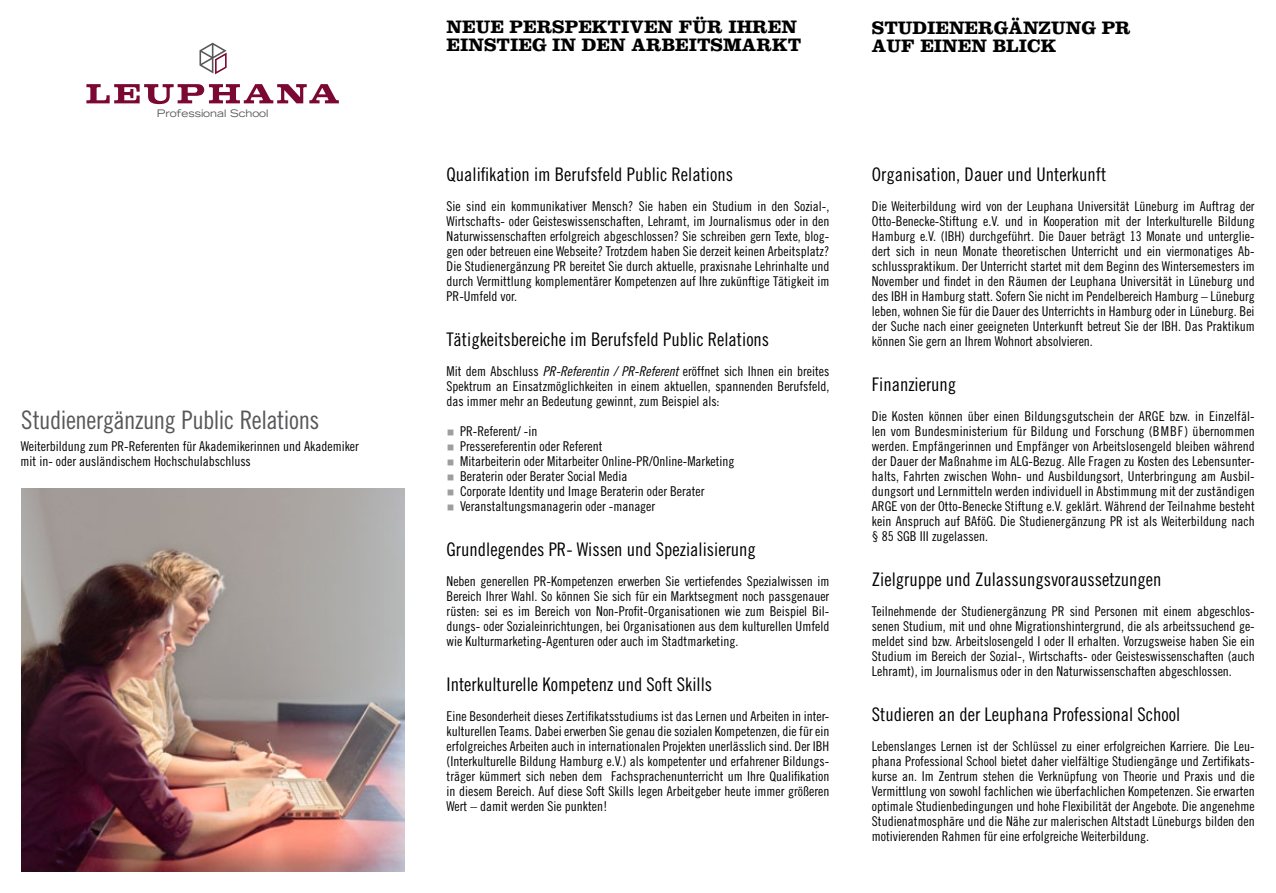
<style>
.page{position:relative;width:1276px;height:893px;background:#fff}
.page>*{position:absolute;margin:0;border:0;box-sizing:border-box;transform-origin:0 0}
.t1{font:25.5px "Trade Gothic LT Std Cn 18";letter-spacing:-.02em;color:#58585a}
.t2{font:18.75px "Trade Gothic LT Std Cn 18";color:#000}
.t3{font:700 18.75px/18px "Clarendon LT Std";color:#000}
.t4{font:13.5px/15px "Trade Gothic LT Std Cn 18";color:#000;text-align:justify}
.t5{font:expanded 10.35px "Trade Gothic LT Std";color:#58585a}
.s1{font-family:"Trade Gothic LT Std Cn 18 Obl"}
</style>
<div class="page">
<svg style="left:86px;top:84px;width:253px;height:20px"></svg>
<svg style="left:199px;top:43px;width:28px;height:31px"></svg>
<img style="left:21px;top:489px;width:383px;height:382px">
<p class="t5" style="left:157px;top:107px;width:113px">Professional School</p>
<h1 class="t1" style="left:21px;top:405px;width:300px">Studienergänzung Public Relations</h1>
<p class="t4" style="left:21px;top:439px;width:340px">Weiterbildung zum PR-Referenten für Akademikerinnen und Akademiker mit in- oder ausländischem Hochschulabschluss</p>
<h2 class="t3" style="left:446px;top:18px;width:356px">NEUE PERSPEKTIVEN FÜR IHREN<br>EINSTIEG IN DEN ARBEITSMARKT</h2>
<h2 class="t3" style="left:872px;top:18px;width:259px">STUDIENERGÄNZUNG PR<br>AUF EINEN BLICK</h2>
<h2 class="t2" style="left:446px;top:163px;width:288px">Qualifikation im Berufsfeld Public Relations</h2>
<p class="t4" style="left:446px;top:199px;width:384px">Sie sind ein kommunikativer Mensch? Sie haben ein Studium in den Sozial-, Wirtschafts- oder Geisteswissenschaften, Lehramt, im Journalismus oder in den Naturwissenschaften erfolgreich abgeschlossen? Sie schreiben gern Texte, blog&shy;gen oder betreuen eine Webseite? Trotzdem haben Sie derzeit keinen Arbeitsplatz?<br>Die Studienergänzung PR bereitet Sie durch aktuelle, praxisnahe Lehrinhalte und durch Vermittlung komplementärer Kompetenzen auf Ihre zukünftige Tätigkeit im PR-Umfeld vor.</p>
<h2 class="t2" style="left:446px;top:328px;width:324px">Tätigkeitsbereiche im Berufsfeld Public Relations</h2>
<p class="t4" style="left:446px;top:364px;width:384px">Mit dem Abschluss <span class="s1">PR-Referentin / PR-Referent</span> eröffnet sich Ihnen ein breites Spektrum an Einsatzmöglichkeiten in einem aktuellen, spannenden Berufsfeld, das immer mehr an Bedeutung gewinnt, zum Beispiel als:</p>
<p class="t4" style="left:460px;top:424px;width:276px;text-align:left">PR-Referent/ -in<br>Pressereferentin oder Referent<br>Mitarbeiterin oder Mitarbeiter Online-PR/Online-Marketing Beraterin oder Berater Social Media<br>Corporate Identity und Image Beraterin oder Berater Veranstaltungsmanagerin oder -manager</p>
<h2 class="t2" style="left:446px;top:538px;width:311px">Grundlegendes PR- Wissen und Spezialisierung</h2>
<p class="t4" style="left:446px;top:574px;width:384px">Neben generellen PR-Kompetenzen erwerben Sie vertiefendes Spezialwissen im Bereich Ihrer Wahl. So können Sie sich für ein Marktsegment noch passgenauer rüsten: sei es im Bereich von Non-Profit-Organisationen wie zum Beispiel Bil&shy;dungs- oder Sozialeinrichtungen, bei Organisationen aus dem kulturellen Umfeld wie Kulturmarketing-Agenturen oder auch im Stadtmarketing.</p>
<h2 class="t2" style="left:446px;top:673px;width:267px">Interkulturelle Kompetenz und Soft Skills</h2>
<p class="t4" style="left:446px;top:709px;width:384px">Eine Besonderheit dieses Zertifikatsstudiums ist das Lernen und Arbeiten in inter&shy;kulturellen Teams. Dabei erwerben Sie genau die sozialen Kompetenzen, die für ein erfolgreiches Arbeiten auch in internationalen Projekten unerlässlich sind. Der IBH (Interkulturelle Bildung Hamburg e.V.) als kompetenter und erfahrener Bildungs&shy;träger kümmert sich neben dem Fachsprachenunterricht um Ihre Qualifikation in diesem Bereich. Auf diese Soft Skills legen Arbeitgeber heute immer größeren Wert – damit werden Sie punkten!</p>
<h2 class="t2" style="left:872px;top:163px;width:236px">Organisation, Dauer und Unterkunft</h2>
<p class="t4" style="left:872px;top:199px;width:384px">Die Weiterbildung wird von der Leuphana Universität Lüneburg im Auftrag der Otto-Benecke-Stiftung e.V. und in Kooperation mit der Interkulturelle Bildung Hamburg e.V. (IBH) durchgeführt. Die Dauer beträgt 13 Monate und unterglie&shy;dert sich in neun Monate theoretischen Unterricht und ein viermonatiges Ab&shy;schlusspraktikum. Der Unterricht startet mit dem Beginn des Wintersemesters im November und findet in den Räumen der Leuphana Universität in Lüneburg und des IBH in Hamburg statt. Sofern Sie nicht im Pendelbereich Hamburg – Lüneburg leben, wohnen Sie für die Dauer des Unterrichts in Hamburg oder in Lüneburg. Bei der Suche nach einer geeigneten Unterkunft betreut Sie der IBH. Das Praktikum können Sie gern an Ihrem Wohnort absolvieren.</p>
<h2 class="t2" style="left:872px;top:373px;width:86px">Finanzierung</h2>
<p class="t4" style="left:872px;top:409px;width:384px">Die Kosten können über einen Bildungsgutschein der ARGE bzw. in Einzelfäl&shy;len vom Bundesministerium für Bildung und Forschung (BMBF) übernommen werden. Empfängerinnen und Empfänger von Arbeitslosengeld bleiben während der Dauer der Maßnahme im ALG-Bezug. Alle Fragen zu Kosten des Lebensunter&shy;halts, Fahrten zwischen Wohn- und Ausbildungsort, Unterbringung am Ausbil&shy;dungsort und Lernmitteln werden individuell in Abstimmung mit der zuständigen ARGE von der Otto-Benecke Stiftung e.V. geklärt. Während der Teilnahme besteht kein Anspruch auf BAföG. Die Studienergänzung PR ist als Weiterbildung nach § 85 SGB III zugelassen.</p>
<h2 class="t2" style="left:872px;top:568px;width:291px">Zielgruppe und Zulassungsvoraussetzungen</h2>
<p class="t4" style="left:872px;top:604px;width:384px">Teilnehmende der Studienergänzung PR sind Personen mit einem abgeschlos&shy;senen Studium, mit und ohne Migrationshintergrund, die als arbeitssuchend ge&shy;meldet sind bzw. Arbeitslosengeld I oder II erhalten. Vorzugsweise haben Sie ein Studium im Bereich der Sozial-, Wirtschafts- oder Geisteswissenschaften (auch Lehramt), im Journalismus oder in den Naturwissenschaften abgeschlossen.</p>
<h2 class="t2" style="left:872px;top:703px;width:310px">Studieren an der Leuphana Professional School</h2>
<p class="t4" style="left:872px;top:739px;width:384px">Lebenslanges Lernen ist der Schlüssel zu einer erfolgreichen Karriere. Die Leu&shy;phana Professional School bietet daher vielfältige Studiengänge und Zertifikats&shy;kurse an. Im Zentrum stehen die Verknüpfung von Theorie und Praxis und die Vermittlung von sowohl fachlichen wie überfachlichen Kompetenzen. Sie erwarten optimale Studienbedingungen und hohe Flexibilität der Angebote. Die angenehme Studienatmosphäre und die Nähe zur malerischen Altstadt Lüneburgs bilden den motivierenden Rahmen für eine erfolgreiche Weiterbildung.</p>
</div>
